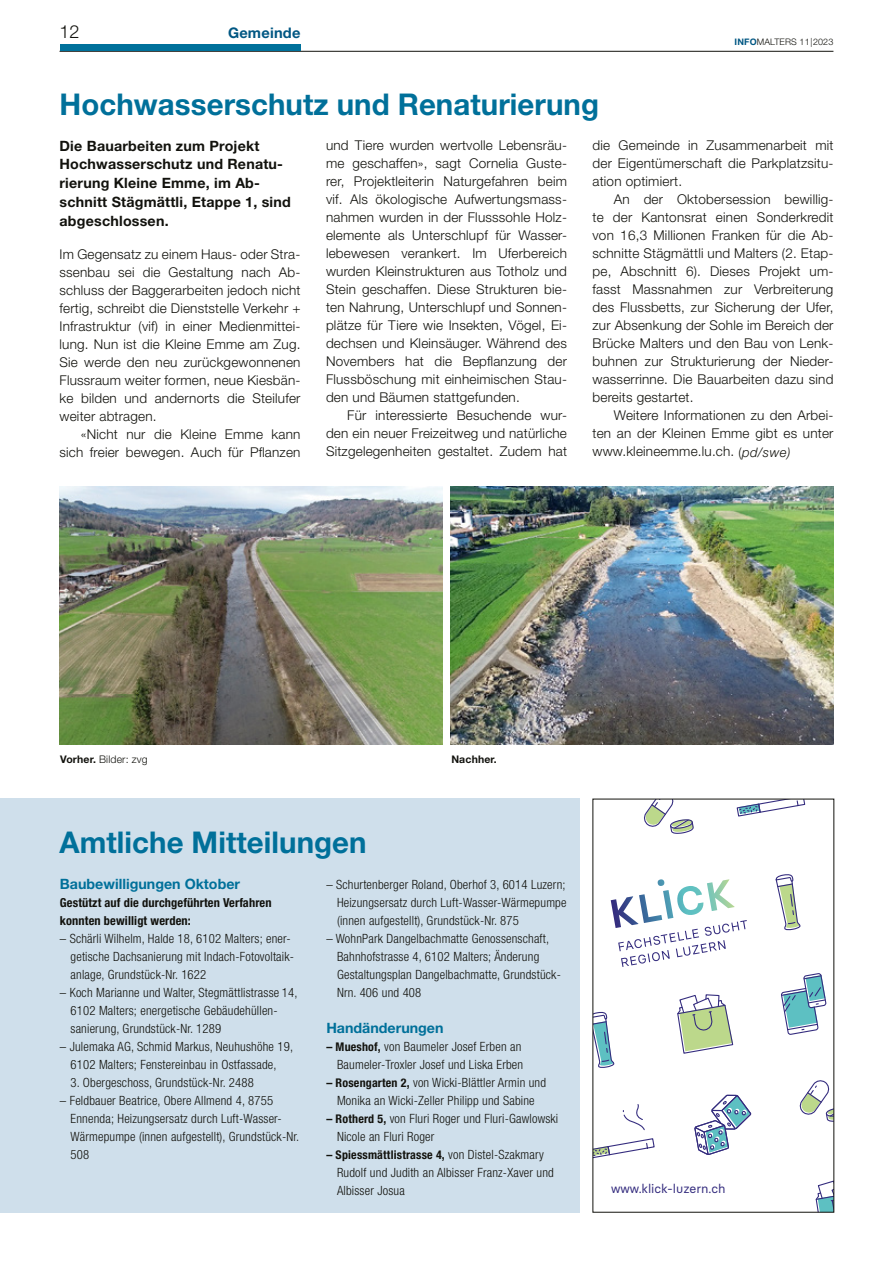
<style>
.page{position:relative;width:893px;height:1263px;background:#fff}
.page>*{position:absolute;margin:0;border:0;box-sizing:border-box;transform-origin:0 0}
.t1{font:700 30px "Helvetica Neue LT Std";letter-spacing:.005em;color:#00709a}
.t2{font:300 18px "Helvetica Neue LT Std";color:#12120d}
.t3{font:700 14.7px "Helvetica Neue LT Std";letter-spacing:.015em;color:#005783}
.t4{font:700 14.25px/18.8px "Helvetica Neue LT Std";letter-spacing:.015em;color:#12120d}
.t5{font:700 14.25px "Helvetica Neue LT Std";color:#00709a}
.t6{font:300 13.5px/18px "Helvetica Neue LT Std";letter-spacing:.015em;color:#12120d;text-align:justify}
.t7{font:300 condensed 12.75px/18px "Helvetica Neue LT Std";letter-spacing:.015em;color:#12120d}
.t8{font:12.45px "Basier Circle";color:#342c7e}
.t9{font:700 condensed 12.3px/18px "Helvetica Neue LT Std";letter-spacing:.01em;color:#12120d}
.t10{font:700 condensed 12px "Helvetica Neue LT Std";letter-spacing:.015em;color:#12120d}
.t11{font:300 10.5px "Helvetica Neue LT Std";letter-spacing:.015em;color:#12120d}
.t12{font:700 10.5px "Helvetica Neue LT Std";letter-spacing:.015em;color:#12120d}
.t13{font:300 9px "Helvetica Neue LT Std";letter-spacing:.015em;color:#12120d}
.s1{font-weight:700;color:#005783}
.s2{font-size:13.2px}
.s3{font-style:italic;font-size:13.2px}
.s4{font-weight:700}
.s5{font-weight:700;font-size:12px}
.s6{font-weight:300;font-size:12.75px}
</style>
<div class="page">
<hr style="left:60px;top:51px;width:773px;height:1px;background:#12120d">
<div style="left:60px;top:45px;width:240px;height:6px;background:#00719b"></div>
<img style="left:60px;top:487px;width:382px;height:258px">
<img style="left:451px;top:487px;width:382px;height:258px">
<div style="left:0;top:799px;width:580px;height:414px;background:#cfdfeb"></div>
<svg style="left:611px;top:879px;width:136px;height:88px"></svg>
<svg style="left:594px;top:1011px;width:21px;height:57px"></svg>
<svg style="left:775px;top:874px;width:26px;height:57px"></svg>
<svg style="left:694px;top:1094px;width:58px;height:61px"></svg>
<svg style="left:736px;top:801px;width:70px;height:16px"></svg>
<svg style="left:622px;top:1104px;width:23px;height:27px"></svg>
<svg style="left:594px;top:1138px;width:61px;height:20px"></svg>
<svg style="left:815px;top:1181px;width:17px;height:29px"></svg>
<svg style="left:677px;top:994px;width:57px;height:60px"></svg>
<svg style="left:781px;top:973px;width:45px;height:61px"></svg>
<svg style="left:644px;top:801px;width:50px;height:33px"></svg>
<svg style="left:799px;top:1080px;width:33px;height:42px"></svg>
<h2 class="t2" style="left:60px;top:21px;width:22px">12</h2>
<p class="t3" style="left:228px;top:24px;width:74px">Gemeinde</p>
<p class="t13" style="left:735px;top:36px;width:100px"><span class="s1">INFO</span>MALTERS 11|2023</p>
<h1 class="t1" style="left:60px;top:85px;width:541px">Hochwasserschutz und Renaturierung</h1>
<p class="t4" style="left:60px;top:136px;width:233px">Die Bauarbeiten zum Projekt<br>Hochwasserschutz und Renatu&shy;rierung Kleine Emme, im Ab&shy;schnitt Stägmättli, Etappe 1, sind abgeschlossen.</p>
<p class="t6" style="left:60px;top:244px;width:242px">Im Gegensatz zu einem Haus- oder Stra&shy;ssenbau sei die Gestaltung nach Ab&shy;schluss der Baggerarbeiten jedoch nicht fertig, schreibt die Dienststelle Verkehr + Infrastruktur (vif) in einer Medienmittei&shy;lung. Nun ist die Kleine Emme am Zug.<br>Sie werde den neu zurückgewonnenen Flussraum weiter formen, neue Kiesbän&shy;ke bilden und andernorts die Steilufer weiter abtragen.</p>
<p class="t6" style="left:60px;top:424px;width:242px;text-align:right">«Nicht nur die Kleine Emme kann sich freier bewegen. Auch für Pflanzen</p>
<p class="t6" style="left:592px;top:136px;width:242px">die Gemeinde in Zusammenarbeit mit der Eigentümerschaft die Parkplatzsitu&shy;ation optimiert.</p>
<p class="t6" style="left:592px;top:190px;width:242px;text-indent:21px">An der Oktobersession bewillig&shy;te der Kantonsrat einen Sonderkredit von 16,3 Millionen Franken für die Ab&shy;schnitte Stägmättli und Malters (2. Etap&shy;pe, Abschnitt 6). Dieses Projekt um&shy;fasst Massnahmen zur Verbreiterung des Flussbetts, zur Sicherung der Ufer, zur Absenkung der Sohle im Bereich der Brücke Malters und den Bau von Lenk&shy;buhnen zur Strukturierung der Nieder&shy;wasserrinne. Die Bauarbeiten dazu sind bereits gestartet.</p>
<p class="t6" style="left:592px;top:406px;width:242px;text-indent:21px">Weitere Informationen zu den Arbei&shy;ten an der Kleinen Emme gibt es unter www.kleineemme.lu.ch. <span class="s2">(</span><span class="s3">pd/swe)</span></p>
<p class="t6" style="left:326px;top:136px;width:242px">und Tiere wurden wertvolle Lebensräu&shy;me geschaffen», sagt Cornelia Guste&shy;rer, Projektleiterin Naturgefahren beim vif. Als ökologische Aufwertungsmass&shy;nahmen wurden in der Flusssohle Holz&shy;elemente als Unterschlupf für Wasser&shy;lebewesen verankert. Im Uferbereich wurden Kleinstrukturen aus Totholz und Stein geschaffen. Diese Strukturen bie&shy;ten Nahrung, Unterschlupf und Sonnen&shy;plätze für Tiere wie Insekten, Vögel, Ei&shy;dechsen und Kleinsäuger. Während des Novembers hat die Bepflanzung der Flussböschung mit einheimischen Stau&shy;den und Bäumen stattgefunden.</p>
<p class="t6" style="left:326px;top:406px;width:242px;text-indent:21px">Für interessierte Besuchende wur&shy;den ein neuer Freizeitweg und natürliche Sitzgelegenheiten gestaltet. Zudem hat</p>
<p class="t11" style="left:60px;top:752px;width:89px"><span class="s4">Vorher.</span> Bilder: zvg</p>
<p class="t12" style="left:451px;top:752px;width:47px">Nachher.</p>
<h1 class="t1" style="left:60px;top:823px;width:309px">Amtliche Mitteilungen</h1>
<p class="t5" style="left:60px;top:875px;width:182px">Baubewilligungen Oktober</p>
<p class="t9" style="left:60px;top:893px;width:213px">Gestützt auf die durchgeführten Verfahren konnten bewilligt werden:</p>
<p class="t7" style="left:71px;top:929px;width:224px;text-indent:-11px">– Schärli Wilhelm, Halde 18, 6102 Malters; ener&shy;getische Dachsanierung mit Indach-Fotovoltaik&shy;anlage, Grundstück-Nr. 1622</p>
<p class="t7" style="left:71px;top:983px;width:228px;text-indent:-11px">– Koch Marianne und Walter, Stegmättlistrasse 14,<br>6102 Malters; energetische Gebäudehüllen&shy;sanierung, Grundstück-Nr. 1289</p>
<p class="t7" style="left:60px;top:1037px;width:235px;text-align:center">– Julemaka AG, Schmid Markus, Neuhushöhe 19,<br>6102 Malters; Fenstereinbau in Ostfassade,</p>
<p class="t7" style="left:71px;top:1073px;width:185px">3. Obergeschoss, Grundstück-Nr. 2488</p>
<p class="t7" style="left:71px;top:1091px;width:230px;text-indent:-11px">– Feldbauer Beatrice, Obere Allmend 4, 8755<br>Ennenda; Heizungsersatz durch Luft-Wasser-Wärmepumpe (innen aufgestellt), Grundstück-Nr.<br>508</p>
<p class="t7" style="left:337px;top:875px;width:231px;text-align:justify;text-indent:-11px">– Schurtenberger Roland, Oberhof 3, 6014 Luzern; Heizungsersatz durch Luft-Wasser-Wärmepumpe (innen aufgestellt), Grundstück-Nr. 875</p>
<p class="t7" style="left:337px;top:929px;width:225px;text-indent:-11px">– WohnPark Dangelbachmatte Genossenschaft, Bahnhofstrasse 4, 6102 Malters; Änderung Gestaltungsplan Dangelbachmatte, Grundstück-Nrn. 406 und 408</p>
<p class="t5" style="left:326px;top:1019px;width:119px">Handänderungen</p>
<p class="t7" style="left:326px;top:1037px;width:198px;text-align:right"><span class="s5">– Mueshof,</span> von Baumeler Josef Erben an<br>Baumeler-Troxler Josef und Liska Erben</p>
<p class="t7" style="left:326px;top:1073px;width:221px;text-align:center"><span class="s5">– Rosengarten 2,</span> von Wicki-Blättler Armin und<br>Monika an Wicki-Zeller Philipp und Sabine</p>
<p class="t7" style="left:337px;top:1109px;width:223px;text-indent:-11px"><span class="s5">– Rotherd 5,</span> von Fluri Roger und Fluri-Gawlowski<br>Nicole an Fluri Roger</p>
<p class="t10" style="left:326px;top:1147px;width:219px">– Spiessmättlistrasse 4, <span class="s6">von Distel-Szakmary</span></p>
<p class="t7" style="left:337px;top:1163px;width:218px">Rudolf und Judith an Albisser Franz-Xaver und<br>Albisser Josua</p>
<p class="t8" style="left:611px;top:1180px;width:116px">www.klick-luzern.ch</p>
</div>
